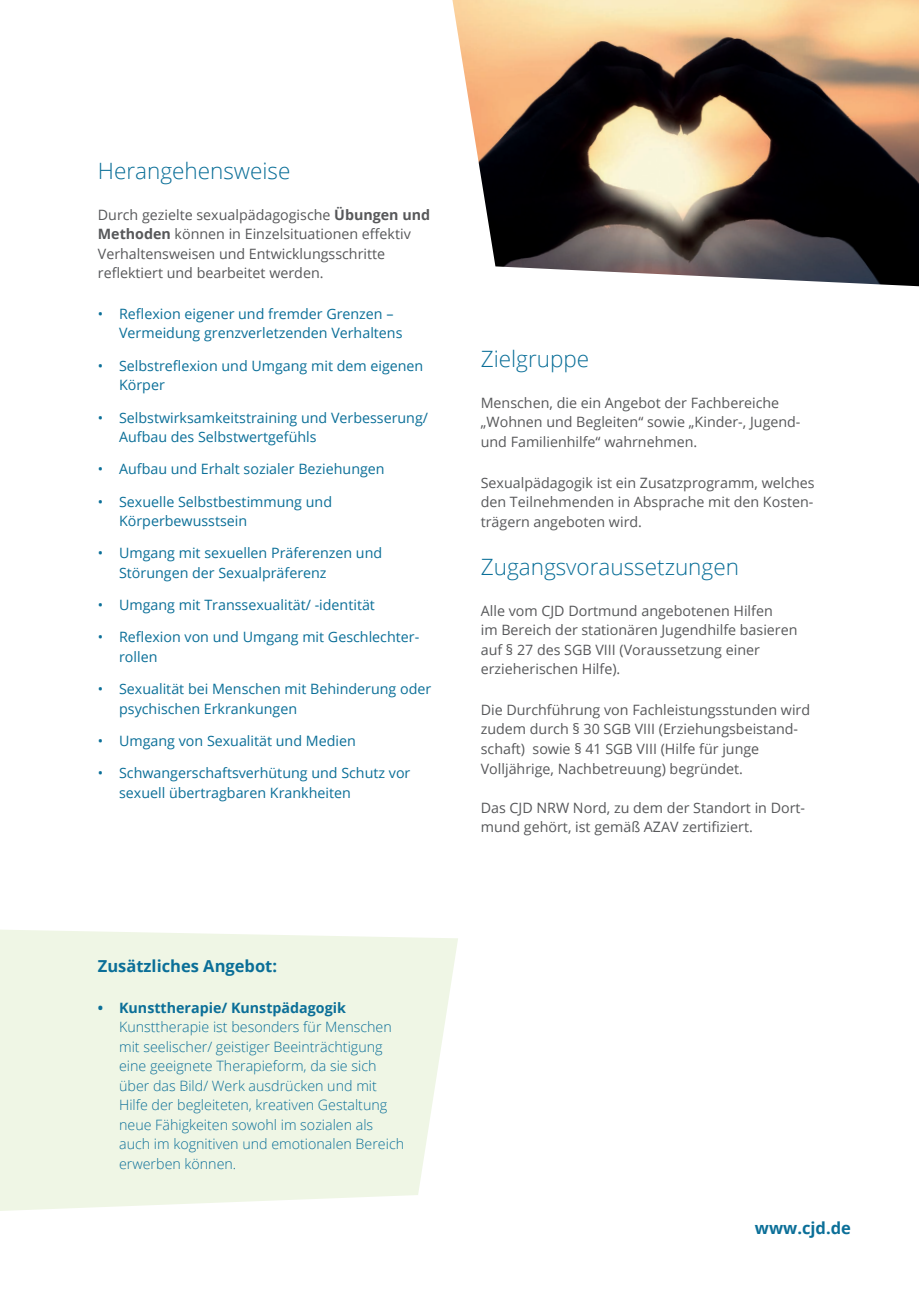
<style>
.page{position:relative;width:919px;height:1289px;background:#fff}
.page>*{position:absolute;margin:0;border:0;box-sizing:border-box;transform-origin:0 0}
.t1{font:300 22.5px "Open Sans";color:#0b6f98}
.t2{font:700 16.5px "Open Sans";color:#0b6f98}
.t3{font:14.25px/19.5px "Open Sans";color:#57585a}
.t4{font:14.25px/19.5px "Open Sans";color:#0b6f98}
.t5{font:300 14.25px/19.5px "Open Sans";color:#0b6f98}
.t6{font:700 14.25px "Open Sans";color:#0b6f98}
.s1{font-weight:700}
</style>
<div class="page">
<svg style="left:0;top:930px;width:458px;height:280px;background:#f0f6e7"></svg>
<img style="left:452px;top:0;width:466px;height:286px">
<h1 class="t1" style="left:98px;top:155px;width:194px">Herangehensweise</h1>
<p class="t3" style="left:98px;top:204px;width:334px">Durch gezielte sexualpädagogische <span class="s1">Übungen und Methoden</span> können in Einzelsituationen effektiv Verhaltensweisen und Entwicklungsschritte reflektiert und bearbeitet werden.</p>
<p class="t4" style="left:119px;top:304px;width:285px;text-indent:-21px">• Reflexion eigener und fremder Grenzen –<br>Vermeidung grenzverletzenden Verhaltens</p>
<p class="t4" style="left:119px;top:355px;width:306px;text-indent:-21px">• Selbstreflexion und Umgang mit dem eigenen<br>Körper</p>
<p class="t4" style="left:119px;top:407px;width:310px;text-indent:-21px">• Selbstwirksamkeitstraining und Verbesserung/<br>Aufbau des Selbstwertgefühls</p>
<p class="t4" style="left:98px;top:459px;width:288px">• Aufbau und Erhalt sozialer Beziehungen</p>
<p class="t4" style="left:119px;top:491px;width:214px;text-indent:-21px">• Sexuelle Selbstbestimmung und<br>Körperbewusstsein</p>
<p class="t4" style="left:119px;top:543px;width:264px;text-indent:-21px">• Umgang mit sexuellen Präferenzen und<br>Störungen der Sexualpräferenz</p>
<p class="t4" style="left:98px;top:595px;width:278px">• Umgang mit Transsexualität/ -identität</p>
<p class="t4" style="left:119px;top:627px;width:301px;text-indent:-21px">• Reflexion von und Umgang mit Geschlechter&shy;rollen</p>
<p class="t4" style="left:119px;top:679px;width:313px;text-indent:-21px">• Sexualität bei Menschen mit Behinderung oder psychischen Erkrankungen</p>
<p class="t4" style="left:98px;top:730px;width:259px">• Umgang von Sexualität und Medien</p>
<p class="t4" style="left:119px;top:763px;width:293px;text-indent:-21px">• Schwangerschaftsverhütung und Schutz vor sexuell übertragbaren Krankheiten</p>
<p class="t2" style="left:98px;top:954px;width:181px">Zusätzliches Angebot:</p>
<p class="t6" style="left:98px;top:997px;width:249px">• Kunsttherapie/ Kunstpädagogik</p>
<p class="t5" style="left:119px;top:1016px;width:286px">Kunsttherapie ist besonders für Menschen mit seelischer/ geistiger Beeinträchtigung eine geeignete Therapieform, da sie sich über das Bild/ Werk ausdrücken und mit Hilfe der begleiteten, kreativen Gestaltung neue Fähigkeiten sowohl im sozialen als auch im kognitiven und emotionalen Bereich erwerben können.</p>
<h1 class="t1" style="left:480px;top:343px;width:110px">Zielgruppe</h1>
<p class="t3" style="left:480px;top:392px;width:321px">Menschen, die ein Angebot der Fachbereiche „Wohnen und Begleiten“ sowie „Kinder-, Jugend&shy;und Familienhilfe“ wahrnehmen.</p>
<p class="t3" style="left:480px;top:472px;width:335px;text-align:justify">Sexualpädagogik ist ein Zusatzprogramm, welches den Teilnehmenden in Absprache mit den Kosten&shy;trägern angeboten wird.</p>
<h1 class="t1" style="left:480px;top:551px;width:260px">Zugangsvoraussetzungen</h1>
<p class="t3" style="left:480px;top:600px;width:318px">Alle vom CJD Dortmund angebotenen Hilfen<br>im Bereich der stationären Jugendhilfe basieren auf § 27 des SGB VIII (Voraussetzung einer erzieherischen Hilfe).</p>
<p class="t3" style="left:480px;top:699px;width:331px">Die Durchführung von Fachleistungsstunden wird zudem durch § 30 SGB VIII (Erziehungsbeistand&shy;schaft) sowie § 41 SGB VIII (Hilfe für junge Volljährige, Nachbetreuung) begründet.</p>
<p class="t3" style="left:480px;top:797px;width:326px">Das CJD NRW Nord, zu dem der Standort in Dort&shy;mund gehört, ist gemäß AZAV zertifiziert.</p>
<p class="t2" style="left:754px;top:1215px;width:97px">www.cjd.de</p>
</div>
